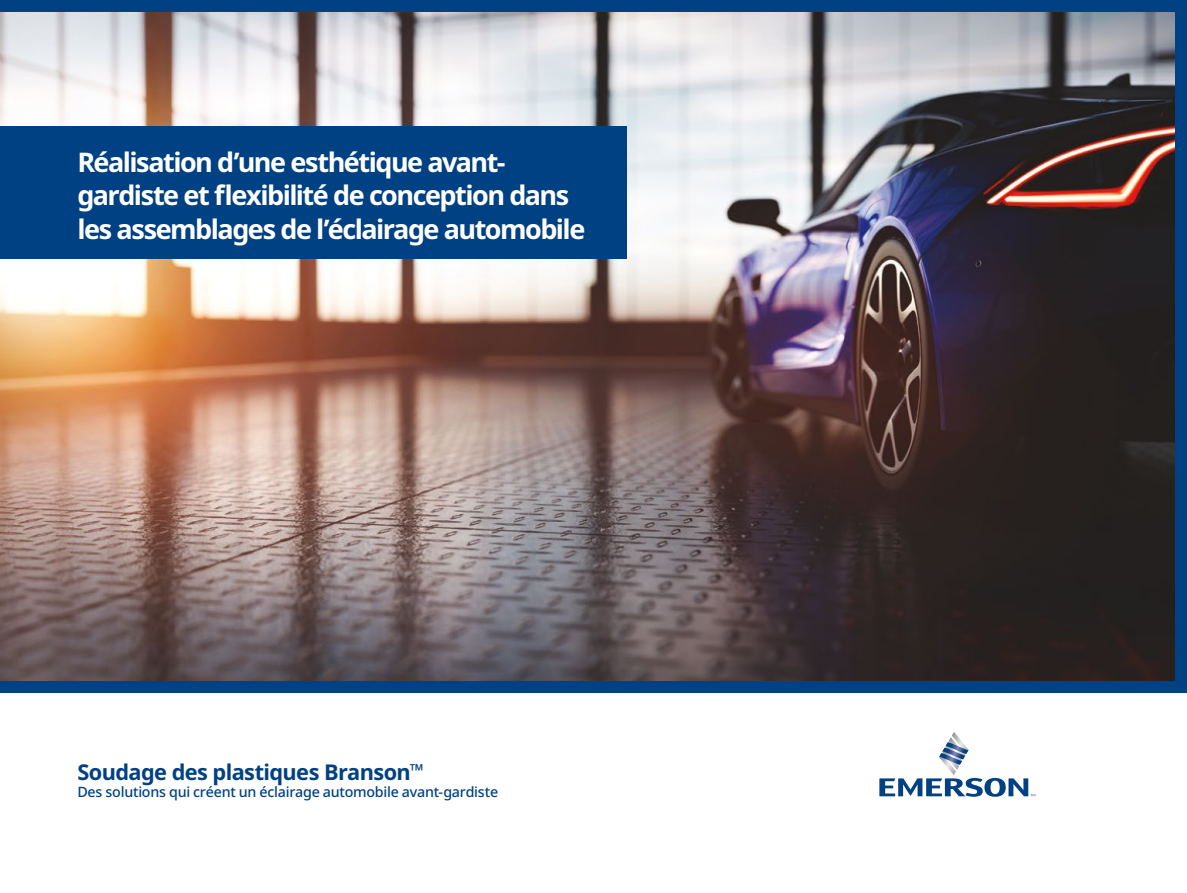
<style>
.page{position:relative;width:1187px;height:893px;background:#fff}
.page>*{position:absolute;margin:0;border:0;box-sizing:border-box;transform-origin:0 0}
.Headline_Front_Cover{font:700 27px/33.8px "Noto Sans";letter-spacing:-.055em;color:#fff}
.Title_industry_Application{font:700 21.75px "Noto Sans";letter-spacing:-.03em;color:#004183}
.Subtitle_Cover_Solution_summary_statemen{font:500 14.25px "Noto Sans";letter-spacing:-.015em;color:#004183}
.s1{font-size:18px}
</style>
<div class="page">
<div style="left:0;top:0;width:1186px;height:692px;background:#004183"></div>
<img style="left:0;top:12px;width:1174px;height:668px">
<div style="left:0;top:127px;width:626px;height:132px;background:#004183"></div>
<svg style="left:879px;top:732px;width:156px;height:65px"></svg>
<p class="Headline_Front_Cover" style="left:77px;top:146px;width:509px">Réalisation d’une esthétique avant&shy;gardiste et flexibilité de conception dans les assemblages de l’éclairage automobile</p>
<p class="Title_industry_Application" style="left:77px;top:759px;width:348px">Soudage des plastiques Branson<span class="s1">™</span></p>
<p class="Subtitle_Cover_Solution_summary_statemen" style="left:77px;top:784px;width:422px">Des solutions qui créent un éclairage automobile avant-gardiste</p>
</div>
